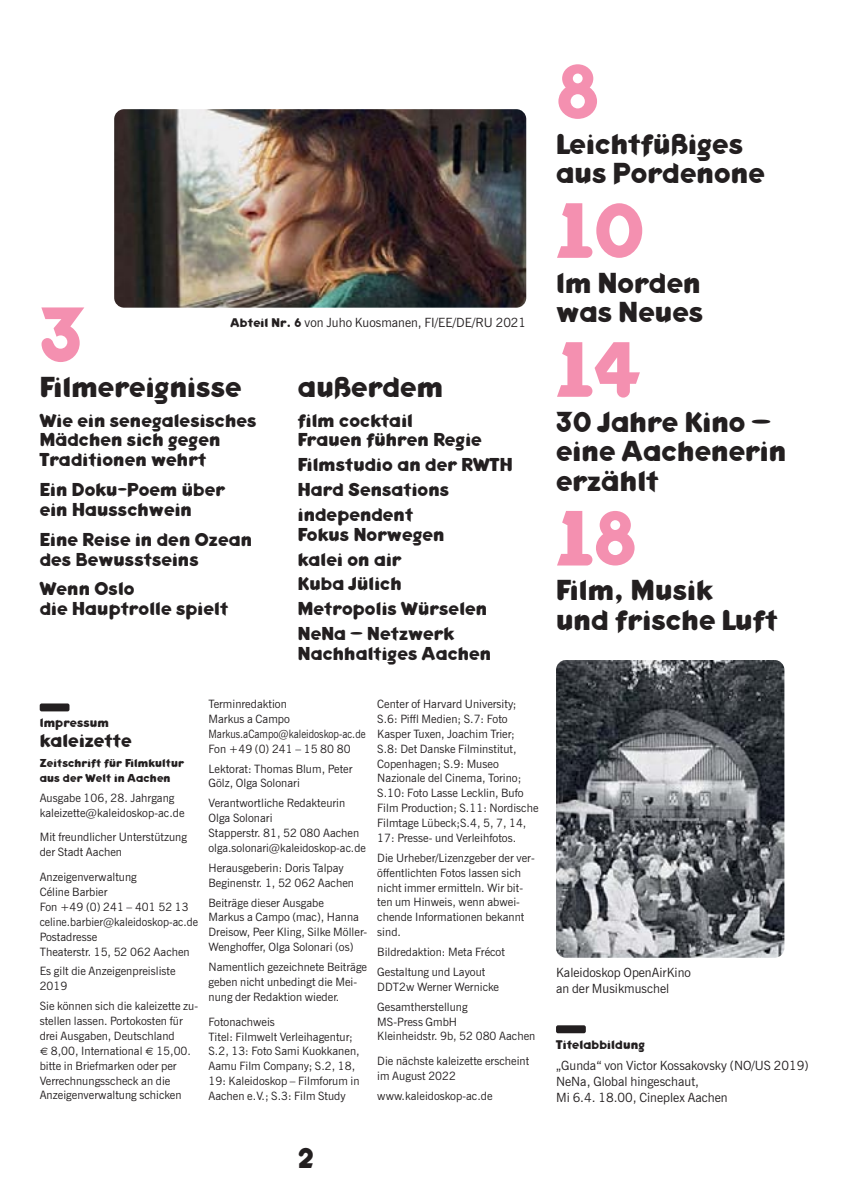
<style>
.page{position:relative;width:844px;height:1191px;background:#fff}
.page>*{position:absolute;margin:0;border:0;box-sizing:border-box;transform-origin:0 0}
.t1{font:700 79.1px "Keedy Sans";color:#f490b0}
.t2{font:700 29.22px/29.8px "Keedy Sans";letter-spacing:.005em;color:#231f20}
.t3{font:700 18.9px/19.8px "Keedy Sans";letter-spacing:.005em;color:#231f20}
.t4{font:12.6px/15.9px "News Gothic BT";color:#231f20}
.t5{font:700 12.6px "Keedy Sans";letter-spacing:.01em;color:#231f20}
.t6{font:700 11.72px/14.9px "Keedy Sans";letter-spacing:.01em;color:#231f20}
.t7{font:11.55px/14.9px "News Gothic BT";color:#231f20}
.s1{font-family:"Keedy Sans";font-weight:700}
</style>
<div class="page">
<div style="left:40px;top:703px;width:29px;height:8px;background:#231f20;border-radius:2px"></div>
<div style="left:556px;top:1025px;width:29px;height:8px;background:#231f20;border-radius:2px"></div>
<img style="left:114px;top:109px;width:412px;height:199px;border-radius:10px">
<img style="left:556px;top:660px;width:228px;height:297px;border-radius:10px">
<h1 class="t1" style="left:40px;top:307px;width:47px">3</h1>
<h2 class="t2" style="left:40px;top:375px;width:203px">Filmereignisse</h2>
<h3 class="t3" style="left:40px;top:412px;width:218px">Wie ein senegalesisches<br>Mädchen sich gegen<br>Traditionen wehrt</h3>
<h3 class="t3" style="left:40px;top:482px;width:187px">Ein Doku-Poem über ein Hausschwein</h3>
<h3 class="t3" style="left:40px;top:531px;width:214px">Eine Reise in den Ozean des Bewusstseins</h3>
<h3 class="t3" style="left:40px;top:581px;width:190px">Wenn Oslo<br>die Hauptrolle spielt</h3>
<p class="t4" style="left:230px;top:316px;width:297px"><span class="s1">Abteil Nr. 6</span> von Juho Kuos manen, FI/EE/DE/RU 2021</p>
<h2 class="t2" style="left:298px;top:375px;width:147px">außerdem</h2>
<h3 class="t3" style="left:298px;top:412px;width:185px">film cocktail<br>Frauen führen Regie</h3>
<h3 class="t3" style="left:298px;top:454px;width:216px;line-height:24.8px">Filmstudio an der RWTH<br>Hard Sensations independent</h3>
<h3 class="t3" style="left:298px;top:524px;width:191px;line-height:24.8px">Fokus Norwegen kalei on air<br>Kuba Jülich<br>Metropolis Würselen<br>NeNa – Netzwerk</h3>
<h3 class="t3" style="left:298px;top:645px;width:195px">Nachhaltiges Aachen</h3>
<p class="t5" style="left:40px;top:718px;width:71px">lmpressum</p>
<h3 class="t3" style="left:40px;top:733px;width:93px">kaleizette</h3>
<p class="t6" style="left:40px;top:757px;width:146px">Zeitschrift für Filmkultur aus der Welt in Aachen</p>
<p class="t7" style="left:40px;top:791px;width:146px">Ausgabe 106, 28. Jahrgang kaleizette@kaleidoskop-ac.de</p>
<p class="t7" style="left:40px;top:831px;width:149px">Mit freundlicher Unter stützung der Stadt Aachen</p>
<p class="t7" style="left:40px;top:870px;width:160px">Anzeigenverwaltung<br>Céline Barbier<br>Fon +49 (0) 241 – 401 52 13 celine.barbier@kaleidoskop-ac.de<br>Postadresse<br>Theaterstr. 15, 52 062 Aachen</p>
<p class="t7" style="left:40px;top:965px;width:137px">Es gilt die Anzeigenpreisliste<br>2019</p>
<p class="t7" style="left:40px;top:999px;width:160px">Sie können sich die kaleizette zu - stel len las sen. Porto kosten für drei Ausgaben, Deutsch land</p>
<p class="t7" style="left:40px;top:1044px;width:153px;text-indent:11px">8,00, International 15,00. bitte in Brief marken oder per<br>Ver rechnungsscheck an die<br>Anzei gen verwaltung schicken</p>
<p class="t7" style="left:208px;top:697px;width:159px">Terminredaktion<br>Markus a Campo<br>Markus.aCampo@kaleidoskop-ac.de<br>Fon +49 (0) 241 – 15 80 80</p>
<p class="t7" style="left:208px;top:762px;width:145px">Lektorat: Thomas Blum, Peter<br>Gölz, Olga Solonari</p>
<p class="t7" style="left:208px;top:796px;width:159px">Verantwortliche Redakteurin<br>Olga Solonari<br>Stapperstr. 81, 52 080 Aachen olga.solonari@kaleidoskop-ac.de</p>
<p class="t7" style="left:208px;top:861px;width:147px">Herausgeberin: Doris Talpay<br>Beginenstr. 1, 52 062 Aachen</p>
<p class="t7" style="left:208px;top:896px;width:160px">Beiträge dieser Ausgabe<br>Markus a Campo (mac), Hanna<br>Dreisow, Peer Kling, Silke Möller-<br>Wenghoffer, Olga Solonari (os)</p>
<p class="t7" style="left:208px;top:960px;width:160px">Namentlich gezeichnete Bei träge geben nicht unbedingt die Mei - nung der Redaktion wieder.</p>
<p class="t7" style="left:208px;top:1015px;width:153px">Fotonachweis<br>Titel: Filmwelt Verleihagentur;<br>S.2, 13: Foto Sami Kuokkanen,<br>Aamu Film Com pa ny; S.2, 18,<br>19: Kaleidoskop – Filmforum in<br>Aachen e.V.; S.3: Film Study</p>
<p class="t7" style="left:377px;top:697px;width:163px">Center of Harvard University;<br>S.6: Piffl Medien; S.7: Foto<br>Kasper Tuxen, Joachim Trier;<br>S.8: Det Danske Filminstitut,<br>Copenhagen; S.9: Museo<br>Nazionale del Cine ma, Torino;<br>S.10: Foto Lasse Lecklin, Bufo<br>Film Pro duction; S.11: Nor di sche<br>Film tage Lübeck;S.4, 5, 7, 14,<br>17: Pres se- und Ver leih fotos.</p>
<p class="t7" style="left:377px;top:851px;width:159px">Die Urheber/Li zenz geber der ver - öffentlich ten Fotos lassen sich nicht immer ermitteln. Wir bit - ten um Hin weis, wenn abwei - chende Infor ma tionen bekannt sind.</p>
<p class="t7" style="left:377px;top:943px;width:129px;line-height:19.8px">Bildredaktion: Meta Frécot<br>Gestaltung und Layout</p>
<p class="t7" style="left:377px;top:977px;width:123px;line-height:19.8px">DDT2w Werner Wernicke<br>Gesamtherstellung</p>
<p class="t7" style="left:377px;top:1015px;width:159px">MS-Press GmbH<br>Kleinheidstr. 9b, 52 080 Aachen</p>
<p class="t7" style="left:377px;top:1054px;width:153px">Die nächste kaleizette erscheint im August 2022</p>
<p class="t7" style="left:377px;top:1089px;width:117px">www.kaleidoskop-ac.de</p>
<h2 class="t2" style="left:298px;top:1146px;width:18px">2</h2>
<h1 class="t1" style="left:556px;top:64px;width:45px">8</h1>
<h2 class="t2" style="left:556px;top:132px;width:210px">Leichtfüßiges aus Pordenone</h2>
<h1 class="t1" style="left:556px;top:203px;width:90px">10</h1>
<h2 class="t2" style="left:556px;top:271px;width:149px">lm Norden was Neues</h2>
<h1 class="t1" style="left:556px;top:342px;width:86px">14</h1>
<h2 class="t2" style="left:556px;top:410px;width:232px">30 Jahre Kino – eine Aachenerin erzählt</h2>
<h1 class="t1" style="left:556px;top:511px;width:82px">18</h1>
<h2 class="t2" style="left:556px;top:579px;width:223px">Film, Musik<br>und frische Luft</h2>
<p class="t4" style="left:556px;top:965px;width:136px">Kaleidoskop OpenAirKino an der Musikmuschel</p>
<p class="t5" style="left:556px;top:1040px;width:90px">Titelabbildung</p>
<p class="t4" style="left:556px;top:1058px;width:254px">„Gunda“ von Victor Kossakovsky (NO/US 2019)<br>NeNa, Global hingeschaut,<br>Mi 6.4. 18.00, Cineplex Aachen</p>
</div>
